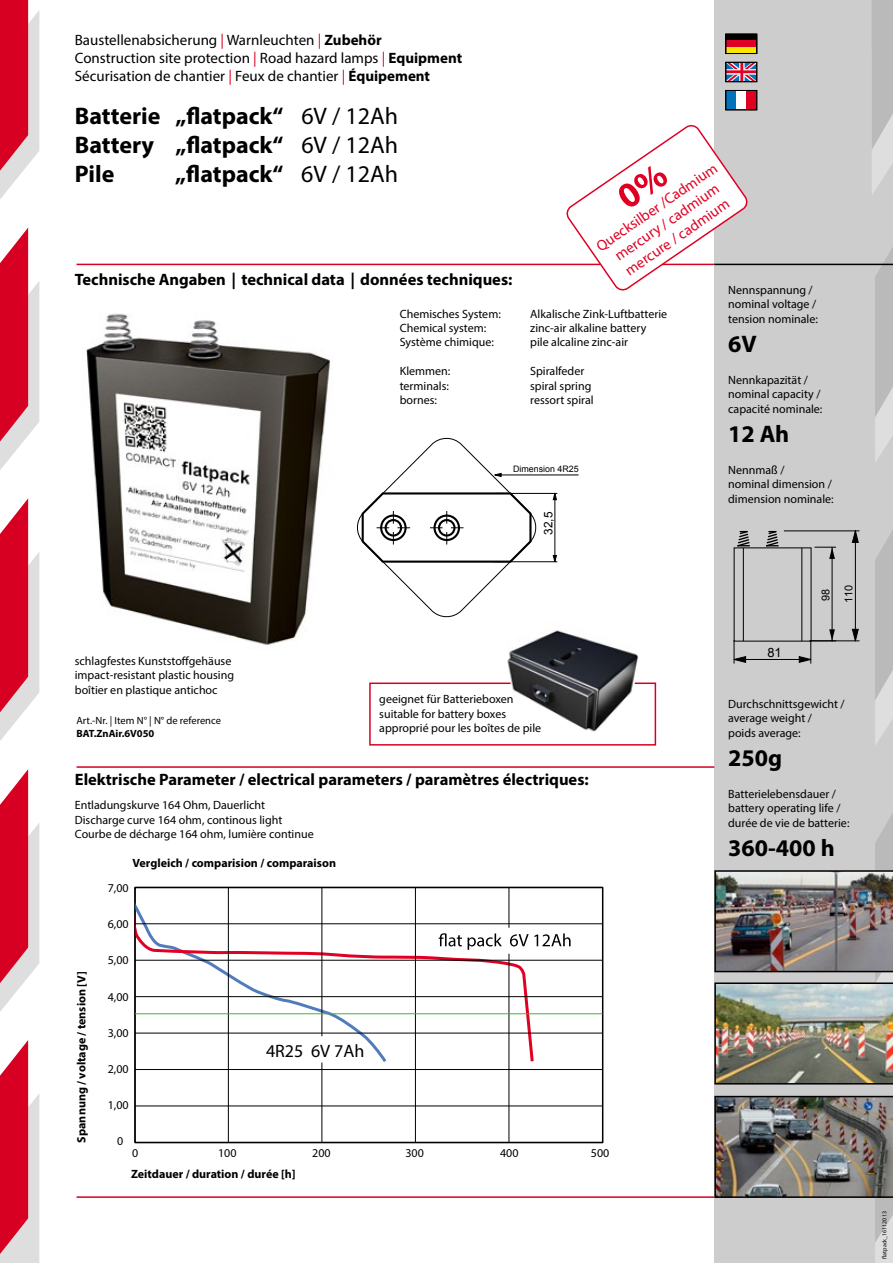
<style>
.page{position:relative;width:893px;height:1263px;background:#fff}
.page>*{position:absolute;margin:0;border:0;box-sizing:border-box;transform-origin:0 0}
.t1{font:700 24px/28.8px "Myriad Pro";color:#000;text-align:justify}
.t2{font:18px "Myriad Pro";color:#000}
.t3{font:700 16.5px "Myriad Pro";color:#000}
.t4{font:15px/18px "Myriad Pro";color:#000}
.t5{font:15px/18px "Myriad Pro";color:#df0023;text-align:center}
.t6{font:12.75px "Arial";color:#000}
.t7{font:12px/14.4px "Myriad Pro";color:#000}
.t8{font:700 12px "Myriad Pro";color:#000}
.t9{font:11.85px "Arial";color:#000}
.t10{font:10.8px/23.2px "Arial";color:#000}
.t11{font:10.5px "Myriad Pro";color:#000}
.t12{font:700 10.5px "Myriad Pro";color:#000}
.t13{font:8.85px "Arial";color:#000}
.t14{font:6px "Myriad Pro";color:#000}
.s1{color:#d80022}
.s2{font-weight:700}
.s3{font-weight:400}
</style>
<div class="page">
<div style="left:714px;top:0;width:179px;height:1263px;background:#cdcdcd"></div>
<svg style="left:872px;top:0;width:21px;height:194px;background:#c4c4c4"></svg>
<svg style="left:875px;top:247px;width:18px;height:215px"></svg>
<svg style="left:875px;top:530px;width:18px;height:215px"></svg>
<svg style="left:0;top:0;width:39px;height:199px;background:#df677a"></svg>
<svg style="left:0;top:228px;width:39px;height:242px"></svg>
<svg style="left:0;top:498px;width:39px;height:243px"></svg>
<svg style="left:0;top:769px;width:39px;height:243px"></svg>
<svg style="left:0;top:1040px;width:39px;height:223px;background:#de6275"></svg>
<hr style="left:77px;top:766px;width:637px;height:2px;background:#d80022">
<hr style="left:77px;top:1196px;width:637px;height:2px;background:#d80022">
<img style="left:714px;top:813px;width:179px;height:450px">
<hr style="left:495px;top:493px;width:62px;height:1px;background:#000">
<hr style="left:493px;top:561px;width:64px;height:1px;background:#000">
<svg style="left:553px;top:493px;width:4px;height:69px"></svg>
<hr style="left:495px;top:475px;width:83px;height:1px;background:#000">
<svg style="left:357px;top:437px;width:181px;height:181px"></svg>
<img style="left:86px;top:313px;width:244px;height:332px">
<div style="left:369px;top:682px;width:287px;height:64px;border:2px solid #d80022"></div>
<img style="left:492px;top:630px;width:157px;height:102px">
<svg style="left:725px;top:34px;width:32px;height:20px"></svg>
<svg style="left:728px;top:64px;width:27px;height:16px"></svg>
<div style="left:726px;top:62px;width:31px;height:20px;border:1px solid #000"></div>
<div style="left:726px;top:90px;width:10px;height:20px;background:#0073bb"></div>
<div style="left:736px;top:90px;width:10px;height:20px;background:#fff"></div>
<div style="left:746px;top:90px;width:11px;height:20px;background:#df0023"></div>
<div style="left:726px;top:90px;width:31px;height:20px;border:1px solid #000"></div>
<hr style="left:77px;top:264px;width:637px;height:1px;background:#d80022">
<hr style="left:714px;top:264px;width:179px;height:1px;background:#000">
<hr style="left:810px;top:640px;width:49px;height:1px;background:#000">
<hr style="left:784px;top:530px;width:75px;height:1px;background:#000">
<svg style="left:851px;top:530px;width:8px;height:112px"></svg>
<svg style="left:733px;top:530px;width:103px;height:133px"></svg>
<svg style="left:136px;top:906px;width:399px;height:158px"></svg>
<hr style="left:135px;top:887px;width:467px;height:1px;background:#000">
<hr style="left:135px;top:923px;width:467px;height:1px;background:#000">
<hr style="left:135px;top:960px;width:467px;height:1px;background:#000">
<hr style="left:135px;top:996px;width:467px;height:1px;background:#000">
<hr style="left:135px;top:1033px;width:467px;height:1px;background:#000">
<hr style="left:135px;top:1069px;width:467px;height:1px;background:#000">
<hr style="left:135px;top:1106px;width:467px;height:1px;background:#000">
<hr style="left:135px;top:1142px;width:467px;height:1px;background:#000">
<hr style="left:602px;top:887px;width:1px;height:255px;background:#000">
<hr style="left:509px;top:954px;width:1px;height:188px;background:#000">
<hr style="left:509px;top:887px;width:1px;height:41px;background:#000">
<hr style="left:415px;top:887px;width:1px;height:255px;background:#000">
<hr style="left:322px;top:1062px;width:1px;height:80px;background:#000">
<hr style="left:322px;top:887px;width:1px;height:149px;background:#000">
<hr style="left:228px;top:887px;width:1px;height:255px;background:#000">
<hr style="left:135px;top:887px;width:1px;height:255px;background:#000">
<svg style="left:439px;top:933px;width:63px;height:17px"></svg>
<svg style="left:510px;top:933px;width:61px;height:13px"></svg>
<hr style="left:135px;top:1013px;width:467px;height:1px;background:#3cb62f">
<svg style="left:564px;top:124px;width:184px;height:167px"></svg>
<p class="t4" style="left:75px;top:31px;width:389px">Baustellenabsicherung <span class="s1">|</span> Warnleuchten <span class="s1">|</span> <span class="s2">Zubehör<br></span>Construction site protection <span class="s1">|</span> Road hazard lamps <span class="s1">|</span> <span class="s2">Equipment<br></span>Sécurisation de chantier <span class="s1">|</span> Feux de chantier <span class="s1">|</span> <span class="s2">Équipement</span></p>
<h1 class="t1" style="left:75px;top:101px;width:325px">Batterie „flatpack“ <span class="s3">6V / 12Ah </span>Battery „flatpack“ <span class="s3">6V / 12Ah </span>Pile</h1>
<h1 class="t1" style="left:175px;top:159px;width:224px">„flatpack“ <span class="s3">6V / 12Ah</span></h1>
<p class="t5" style="left:593px;top:241px;width:145px;rotate:-35deg">Quecksilber /Cadmium mercury / cadmium mercure / cadmium</p>
<h3 class="t3" style="left:75px;top:268px;width:439px">Technische Angaben | technical data | données techniques:</h3>
<p class="t7" style="left:728px;top:282px;width:91px">Nennspannung / nominal voltage / tension nominale:</p>
<h1 class="t1" style="left:728px;top:328px;width:30px">6V</h1>
<p class="t7" style="left:728px;top:372px;width:96px">Nennkapazität / nominal capacity / capacité nominale:</p>
<h1 class="t1" style="left:728px;top:418px;width:63px">12 Ah</h1>
<p class="t7" style="left:728px;top:462px;width:107px">Nennmaß /<br>nominal dimension / dimension nominale:</p>
<p class="t7" style="left:400px;top:306px;width:103px">Chemisches System:</p>
<p class="t7" style="left:530px;top:306px;width:138px">Alkalische Zink-Luftbatterie</p>
<p class="t7" style="left:400px;top:321px;width:88px">Chemical system:</p>
<p class="t7" style="left:530px;top:321px;width:118px">zinc-air alkaline battery</p>
<p class="t7" style="left:400px;top:335px;width:96px">Système chimique:</p>
<p class="t7" style="left:530px;top:335px;width:99px">pile alcaline zinc-air</p>
<p class="t7" style="left:400px;top:364px;width:52px">Klemmen:</p>
<p class="t7" style="left:530px;top:364px;width:56px">Spiralfeder</p>
<p class="t7" style="left:400px;top:378px;width:51px">terminals:</p>
<p class="t7" style="left:530px;top:378px;width:63px">spiral spring</p>
<p class="t7" style="left:400px;top:393px;width:39px">bornes:</p>
<p class="t7" style="left:530px;top:393px;width:65px">ressort spiral</p>
<p class="t13" style="left:513px;top:463px;width:67px">Dimension 4R25</p>
<p class="t7" style="left:75px;top:653px;width:161px">schlagfestes Kunststoffgehäuse impact-resistant plastic housing boîtier en plastique antichoc</p>
<p class="t11" style="left:77px;top:714px;width:146px">Art.-Nr. | Item N° | N° de reference</p>
<p class="t12" style="left:77px;top:726px;width:79px">BAT.ZnAir.6V050</p>
<p class="t9" style="left:540px;top:535px;width:25px;rotate:-90deg">32,5</p>
<p class="t7" style="left:379px;top:692px;width:163px">geeignet für Batterieboxen suitable for battery boxes approprié pour les boîtes de pile</p>
<h3 class="t3" style="left:75px;top:769px;width:515px">Elektrische Parameter / electrical parameters / paramètres électriques:</h3>
<p class="t7" style="left:75px;top:798px;width:240px">Entladungskurve 164 Ohm, Dauerlicht<br>Discharge curve 164 ohm, continous light<br>Courbe de décharge 164 ohm, lumière continue</p>
<p class="t8" style="left:133px;top:855px;width:205px">Vergleich / comparision / comparaison</p>
<p class="t8" style="left:74px;top:1142px;width:173px;rotate:-90deg">Spannung / voltage / tension [V]</p>
<p class="t7" style="left:108px;top:881px;width:22px">7,00</p>
<p class="t7" style="left:108px;top:917px;width:22px">6,00</p>
<p class="t7" style="left:108px;top:953px;width:22px">5,00</p>
<p class="t7" style="left:108px;top:989px;width:22px">4,00</p>
<p class="t7" style="left:108px;top:1025px;width:22px">3,00</p>
<p class="t7" style="left:108px;top:1061px;width:22px">2,00</p>
<p class="t7" style="left:108px;top:1097px;width:22px">1,00</p>
<p class="t7" style="left:117px;top:1133px;width:8px">0</p>
<h2 class="t2" style="left:266px;top:1040px;width:100px">4R25 6V 7Ah</h2>
<p class="t7" style="left:132px;top:1145px;width:8px">0</p>
<p class="t7" style="left:218px;top:1145px;width:20px">100</p>
<p class="t7" style="left:312px;top:1145px;width:20px">200</p>
<p class="t7" style="left:405px;top:1145px;width:20px">300</p>
<p class="t7" style="left:500px;top:1145px;width:20px">400</p>
<p class="t7" style="left:591px;top:1145px;width:20px">500</p>
<p class="t8" style="left:131px;top:1166px;width:166px">Zeitdauer / duration / durée [h]</p>
<p class="t6" style="left:767px;top:644px;width:16px">81</p>
<p class="t10" style="left:814px;top:603px;width:20px;rotate:-90deg">98<br>110</p>
<p class="t7" style="left:728px;top:696px;width:118px">Durchschnittsgewicht / average weight /<br>poids average:</p>
<h1 class="t1" style="left:728px;top:742px;width:55px">250g</h1>
<p class="t7" style="left:728px;top:786px;width:123px">Batterielebensdauer / battery operating life / durée de vie de batterie:</p>
<h1 class="t1" style="left:728px;top:832px;width:108px">360-400 h</h1>
<p class="t14" style="left:881px;top:1259px;width:49px;rotate:-90deg">flatpack_16112013</p>
</div>
